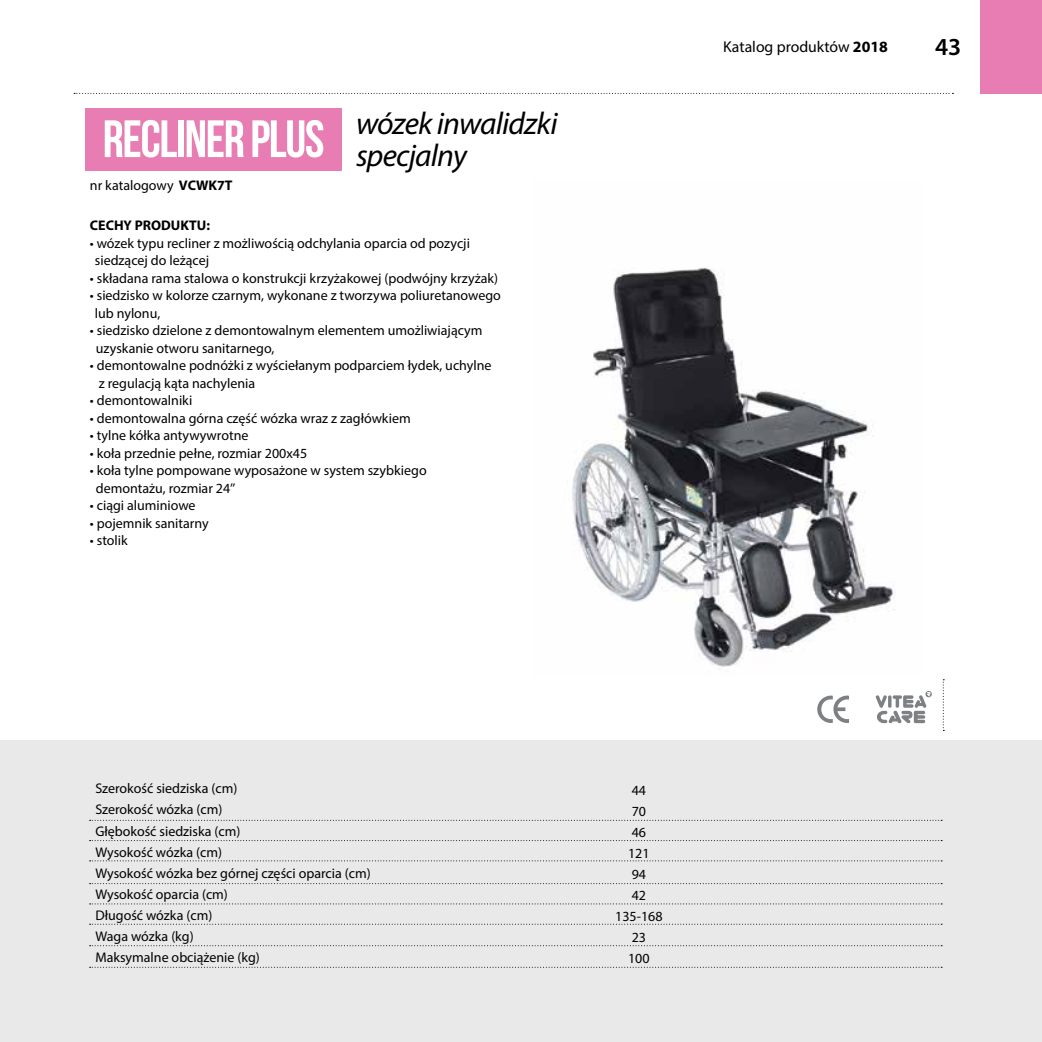
<style>
.page{position:relative;width:1042px;height:1042px;background:#fff}
.page>*{position:absolute;margin:0;border:0;box-sizing:border-box;transform-origin:0 0}
.t1{font:52.5px "Bebas Neue";letter-spacing:-.025em;color:#fff}
.t2{font:italic 31.5px/31.5px "Myriad Pro";letter-spacing:-.025em;color:#000}
.t3{font:600 24.5px "Myriad Pro";color:#000}
.t4{font:15.75px "Myriad Pro";color:#000}
.t5{font:14px/21px "Myriad Pro";color:#000}
.t6{font:700 14px "Myriad Pro";color:#000}
.s1{font-weight:700}
</style>
<div class="page">
<div style="left:980px;top:0;width:62px;height:93px;background:#e77db2"></div>
<svg style="left:74px;top:93px;width:879px;height:1px"></svg>
<div style="left:85px;top:108px;width:257px;height:62px;background:#e77db2"></div>
<div style="left:0;top:740px;width:1042px;height:302px;background:#e9e9ea"></div>
<svg style="left:90px;top:820px;width:852px;height:1px"></svg>
<svg style="left:90px;top:840px;width:852px;height:1px"></svg>
<svg style="left:90px;top:860px;width:852px;height:1px"></svg>
<svg style="left:90px;top:883px;width:852px;height:1px"></svg>
<svg style="left:90px;top:903px;width:852px;height:1px"></svg>
<svg style="left:90px;top:924px;width:852px;height:1px"></svg>
<svg style="left:90px;top:945px;width:852px;height:1px"></svg>
<svg style="left:90px;top:967px;width:852px;height:1px"></svg>
<svg style="left:943px;top:679px;width:1px;height:52px"></svg>
<svg style="left:817px;top:695px;width:32px;height:28px"></svg>
<svg style="left:875px;top:691px;width:57px;height:32px"></svg>
<img style="left:572px;top:267px;width:323px;height:400px">
<h1 class="t1" style="left:103px;top:110px;width:223px">RECLINER PLUS</h1>
<p class="t5" style="left:90px;top:175px;width:144px">nr katalogowy <span class="s1">VCWK7T</span></p>
<h2 class="t2" style="left:356px;top:107px;width:203px">wózek inwalidzki specjalny</h2>
<p class="t6" style="left:90px;top:216px;width:122px">CECHY PRODUKTU:</p>
<p class="t5" style="left:95px;top:234px;width:377px;line-height:17.5px;text-indent:-5px">• wózek typu recliner z możliwością odchylania oparcia od pozycji siedzącej do leżącej</p>
<p class="t5" style="left:90px;top:267px;width:410px">• składana rama stalowa o konstrukcji krzyżakowej (podwójny krzyżak)</p>
<p class="t5" style="left:95px;top:287px;width:407px;line-height:17.5px;text-indent:-5px">• siedzisko w kolorze czarnym, wykonane z tworzywa poliuretanowego lub nylonu,</p>
<p class="t5" style="left:96px;top:322px;width:388px;line-height:17.5px;text-indent:-6px">• siedzisko dzielone z demontowalnym elementem umożliwiającym uzyskanie otworu sanitarnego,</p>
<p class="t5" style="left:99px;top:357px;width:394px;line-height:17.5px;text-indent:-9px">• demontowalne podnóżki z wyściełanym podparciem łydek, uchylne z regulacją kąta nachylenia</p>
<p class="t5" style="left:90px;top:390px;width:104px">• demontowalniki</p>
<p class="t5" style="left:90px;top:407px;width:322px">• demontowalna górna część wózka wraz z zagłówkiem</p>
<p class="t5" style="left:90px;top:425px;width:160px">• tylne kółka antywywrotne</p>
<p class="t5" style="left:90px;top:442px;width:219px">• koła przednie pełne, rozmiar 200x45</p>
<p class="t5" style="left:96px;top:462px;width:332px;line-height:17.5px;text-indent:-6px">• koła tylne pompowane wyposażone w system szybkiego demontażu, rozmiar 24’’</p>
<p class="t5" style="left:90px;top:495px;width:107px">• ciągi aluminiowe</p>
<p class="t5" style="left:90px;top:512px;width:120px">• pojemnik sanitarny</p>
<p class="t5" style="left:90px;top:530px;width:39px">• stolik</p>
<p class="t4" style="left:723px;top:37px;width:166px">Katalog produktów <span class="s1">2018</span></p>
<h3 class="t3" style="left:935px;top:31px;width:28px">43</h3>
<p class="t5" style="left:95px;top:778px;width:277px">Szerokość siedziska (cm)<br>Szerokość wózka (cm)<br>Głębokość siedziska (cm)<br>Wysokość wózka (cm)<br>Wysokość wózka bez górnej części oparcia (cm)<br>Wysokość oparcia (cm)<br>Długość wózka (cm)<br>Waga wózka (kg)<br>Maksymalne obciążenie (kg)</p>
<p class="t5" style="left:615px;top:779px;width:49px;text-align:center">44<br>70<br>46<br>121<br>94<br>42<br>135-168<br>23<br>100</p>
</div>
